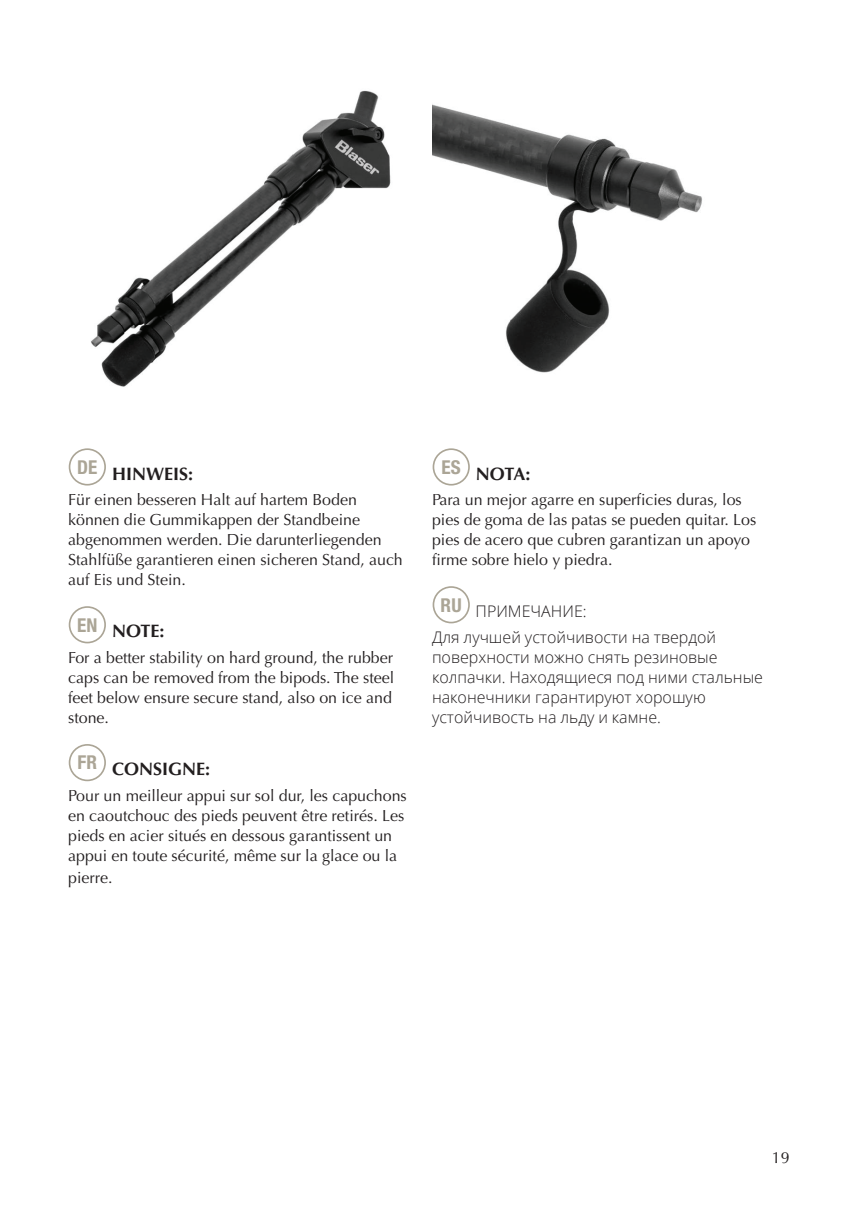
<style>
.page{position:relative;width:857px;height:1225px;background:#fff}
.page>*{position:absolute;margin:0;border:0;box-sizing:border-box;transform-origin:0 0}
.t1{font:700 18px "Optima LT Pro";color:#231f20}
.t2{font:16px/20px "Optima LT Pro";color:#231f20}
.t3{font:300 16px/20px "Open Sans";color:#231f20}
</style>
<div class="page">
<div style="left:69px;top:448px;width:37px;height:37px;border:2px solid #aba596;border-radius:50%"></div>
<div style="left:69px;top:606px;width:37px;height:37px;border:2px solid #aba596;border-radius:50%"></div>
<div style="left:69px;top:744px;width:37px;height:37px;border:2px solid #aba596;border-radius:50%"></div>
<div style="left:432px;top:448px;width:37px;height:37px;border:2px solid #aba596;border-radius:50%"></div>
<div style="left:432px;top:586px;width:37px;height:37px;border:2px solid #aba596;border-radius:50%"></div>
<img style="left:91px;top:90px;width:300px;height:297px">
<img style="left:432px;top:104px;width:270px;height:269px">
<p class="t1" style="left:77px;top:462px;width:117px"><sup>DE</sup> HINWEIS:</p>
<p class="t2" style="left:68px;top:490px;width:336px">Für einen besseren Halt auf hartem Boden können die Gummikappen der Standbeine abgenommen werden. Die darunterliegenden Stahlfüße garantieren einen sicheren Stand, auch auf Eis und Stein.</p>
<p class="t1" style="left:77px;top:620px;width:89px"><sup>EN</sup> NOTE:</p>
<p class="t2" style="left:68px;top:648px;width:327px">For a better stability on hard ground, the rubber caps can be removed from the bipods. The steel feet below ensure secure stand, also on ice and stone.</p>
<p class="t1" style="left:77px;top:757px;width:134px"><sup>FR</sup> CONSIGNE:</p>
<p class="t2" style="left:68px;top:785px;width:340px">Pour un meilleur appui sur sol dur, les capuchons en caoutchouc des pieds peuvent être retirés. Les pieds en acier situés en dessous garantissent un appui en toute sécurité, même sur la glace ou la</p>
<p class="t2" style="left:68px;top:867px;width:46px">pierre.</p>
<p class="t1" style="left:441px;top:462px;width:90px"><sup>ES</sup> NOTA:</p>
<p class="t2" style="left:432px;top:490px;width:326px">Para un mejor agarre en superficies duras, los pies de goma de las patas se pueden quitar. Los pies de acero que cubren garantizan un apoyo firme sobre hielo y piedra.</p>
<p class="t3" style="left:432px;top:598px;width:285px;line-height:25.6px;text-indent:9px"><sup>RU</sup> ПРИМЕЧАНИЕ:<br>Для лучшей устойчивости на твердой</p>
<p class="t3" style="left:432px;top:647px;width:332px">поверхности можно снять резиновые колпачки. Находящиеся под ними стальные наконечники гарантируют хорошую устойчивость на льду и камне.</p>
<p class="t2" style="left:771px;top:1147px;width:19px">19</p>
</div>
